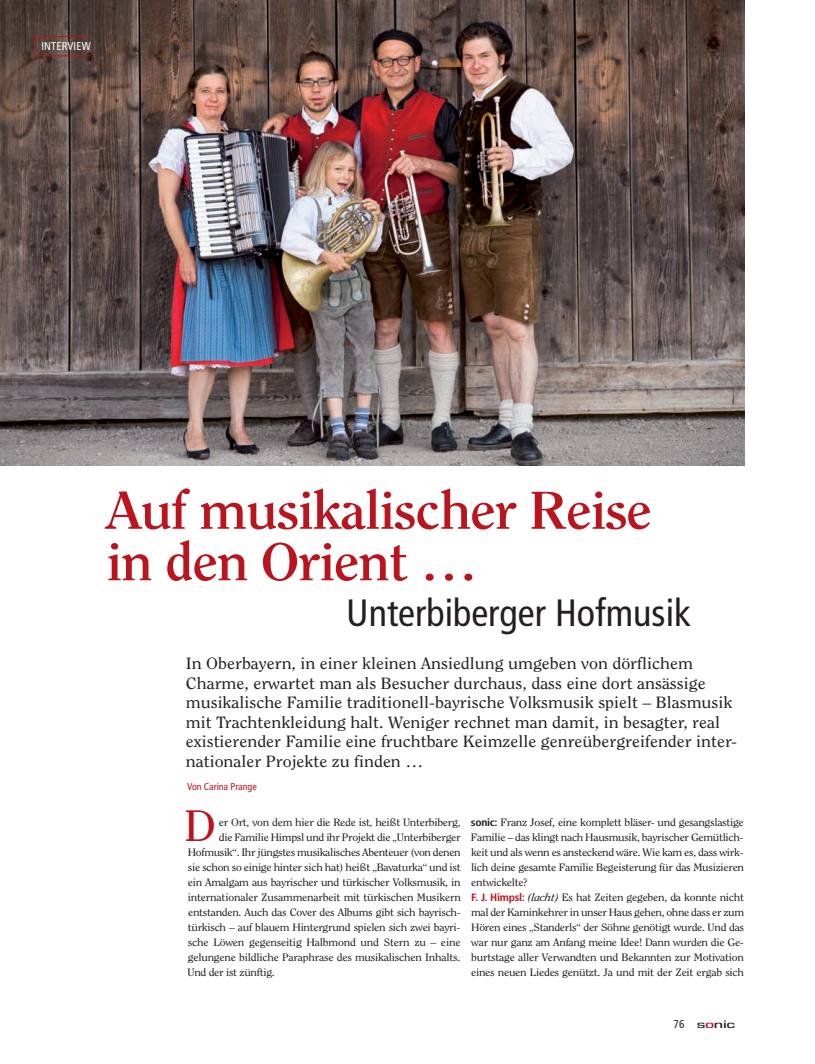
<style>
.page{position:relative;width:815px;height:1064px;background:#fff}
.page>*{position:absolute;margin:0;border:0;box-sizing:border-box;transform-origin:0 0}
.t1{font:700 52.88px/51.5px "Clearface Std";letter-spacing:-.025em;color:#ba141f;scale:1.1 1}
.t2{font:43.75px "Clearface Std";color:#ba141f;scale:1.1 1}
.t3{font:condensed 38px "Frutiger LT Std";color:#231f20}
.t4{font:16.25px/19.5px "Clearface Std";color:#231f20;scale:1.1 1}
.t5{font:condensed 11.25px "Frutiger LT Std";letter-spacing:.01em;color:#fff}
.t6{font:500 11.25px "Eurostile T";letter-spacing:-.02em;color:#231f20;scale:1.6 1}
.t7{font:10.62px/15px "Clearface Std";letter-spacing:-.025em;color:#231f20;scale:1.1 1}
.t8{font:condensed 10px "Frutiger LT Std";letter-spacing:-.005em;color:#ba141f}
.s1{font-family:"Frutiger LT Std";font-weight:700;font-stretch:condensed}
.s2{font-family:"Frutiger LT Std";font-weight:700;font-stretch:condensed;color:#ba141f}
.s3{font-style:italic}
.s4{font-family:"Frutiger LT Std";font-weight:400;font-stretch:condensed}
.s5{color:#ba141f}
</style>
<div class="page">
<img style="left:0;top:0;width:745px;height:465px">
<div style="left:35px;top:36px;width:56px;height:20px;border:1px solid #ba141f"></div>
<p class="t5" style="left:41px;top:41px;width:51px">INTERVIEW</p>
<h1 class="t1" style="left:106px;top:487px;width:498px">Auf musikalischer Reise in den Orient …</h1>
<h3 class="t3" style="left:346px;top:597px;width:346px">Unterbiberger Hofmusik</h3>
<p class="t4" style="left:186px;top:655px;width:502px">In Oberbayern, in einer kleinen Ansiedlung umgeben von dörflichem Charme, erwartet man als Besucher durchaus, dass eine dort ansässige musikalische Familie traditionell-bayrische Volksmusik spielt – Blasmusik mit Trachtenkleidung halt. Weniger rechnet man damit, in besagter, real existierender Familie eine fruchtbare Keimzelle genreübergreifender inter&shy;nationaler Projekte zu finden …</p>
<p class="t8" style="left:187px;top:783px;width:71px">Von Carina Prange</p>
<h2 class="t2" style="left:184px;top:808px;width:31px">D</h2>
<p class="t7" style="left:219px;top:815px;width:221px">er Ort, von dem hier die Rede ist, heißt Unterbiberg,</p>
<p class="t7" style="left:219px;top:830px;width:221px">die Familie Himpsl und ihr Projekt die „Unterbiberger</p>
<p class="t7" style="left:188px;top:845px;width:250px">Hofmusik“. Ihr jüngstes musikalisches Abenteuer (von denen</p>
<p class="t7" style="left:188px;top:860px;width:250px">sie schon so einige hinter sich hat) heißt „Bavaturka“ und ist</p>
<p class="t7" style="left:188px;top:875px;width:250px">ein Amalgam aus bayrischer und türkischer Volksmusik, in</p>
<p class="t7" style="left:188px;top:890px;width:250px">internationaler Zusammenarbeit mit türkischen Musikern</p>
<p class="t7" style="left:188px;top:905px;width:249px">entstanden. Auch das Cover des Albums gibt sich bayrisch-</p>
<p class="t7" style="left:188px;top:920px;width:249px">türkisch – auf blauem Hintergrund spielen sich zwei bayri-</p>
<p class="t7" style="left:188px;top:935px;width:249px">sche Löwen gegenseitig Halbmond und Stern zu – eine</p>
<p class="t7" style="left:188px;top:950px;width:249px">gelungene bildliche Paraphrase des musikalischen Inhalts.</p>
<p class="t7" style="left:188px;top:965px;width:81px">Und der ist zünftig.</p>
<p class="t7" style="left:471px;top:815px;width:250px"><span class="s1">sonic:</span> Franz Josef, eine komplett bläser- und gesangslastige Familie – das klingt nach Hausmusik, bayrischer Gemütlich&shy;keit und als wenn es ansteckend wäre. Wie kam es, dass wirk&shy;lich deine gesamte Familie Begeisterung für das Musizieren entwickelte?<br><span class="s2">F. J. Himpsl:</span> <span class="s3">(lacht)</span> Es hat Zeiten gegeben, da konnte nicht mal der Kaminkehrer in unser Haus gehen, ohne dass er zum Hören eines „Standerls“ der Söhne genötigt wurde. Und das war nur ganz am Anfang meine Idee! Dann wurden die Ge&shy;burtstage aller Verwandten und Bekannten zur Motivation eines neuen Liedes genützt. Ja und mit der Zeit ergab sich</p>
<p class="t6" style="left:674px;top:1017px;width:40px"><span class="s4">76</span> s<span class="s5">o</span>nic</p>
</div>
